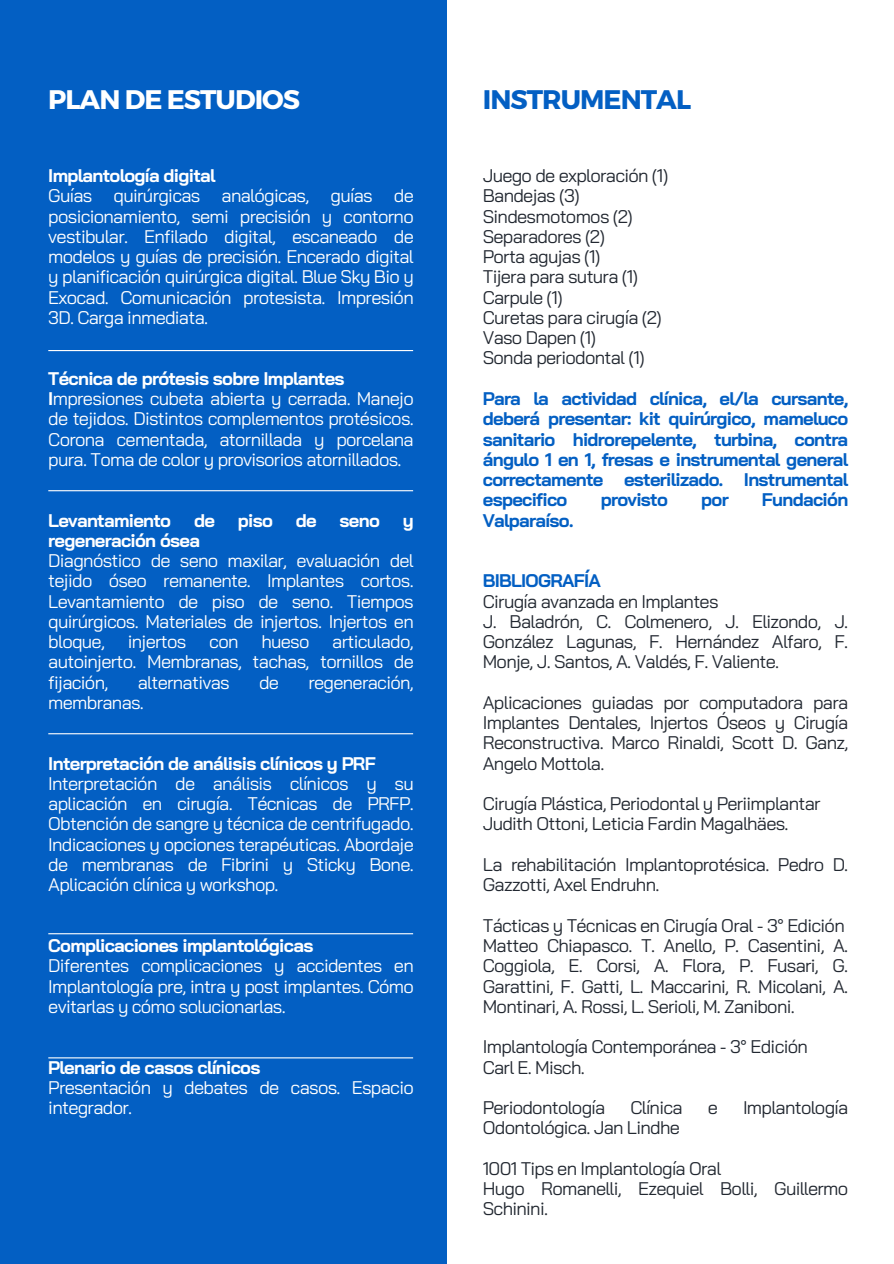
<style>
.page{position:relative;width:894px;height:1264px;background:#fff}
.page>*{position:absolute;margin:0;border:0;box-sizing:border-box;transform-origin:0 0}
.t1{font:700 26.85px "Montserrat";letter-spacing:-.035em;color:#fff}
.t2{font:700 26.85px "Montserrat";letter-spacing:-.035em;color:#035fc3}
.t3{font:18.3px/20.2px "Bai Jamjuree";letter-spacing:-.04em;color:#fff;text-align:justify}
.t4{font:18.3px/20.2px "Bai Jamjuree";letter-spacing:-.04em;color:#222831;text-align:justify}
.t5{font:700 18.3px/20.2px "Bai Jamjuree";letter-spacing:-.04em;color:#035fc3;text-align:justify}
.t6{font:700 18.3px "Bai Jamjuree";letter-spacing:-.04em;color:#fff}
.s1{font-weight:700}
</style>
<div class="page">
<div style="left:0;top:0;width:446px;height:1263px;background:#035fc3"></div>
<hr style="left:48px;top:350px;width:365px;height:1px;background:#fff">
<hr style="left:48px;top:490px;width:365px;height:1px;background:#fff">
<hr style="left:48px;top:733px;width:365px;height:1px;background:#fff">
<hr style="left:48px;top:933px;width:365px;height:1px;background:#fff">
<hr style="left:48px;top:1057px;width:365px;height:1px;background:#fff">
<p class="t1" style="left:48px;top:82px;width:253px">PLAN DE ESTUDIOS</p>
<p class="t6" style="left:48px;top:164px;width:169px">Implantología digital</p>
<p class="t3" style="left:48px;top:185px;width:367px">Guías quirúrgicas analógicas, guías de posicionamiento, semi precisión y contorno vestibular. Enfilado digital, escaneado de modelos y guías de precisión. Encerado digital y planificación quirúrgica digital. Blue Sky Bio y Exocad. Comunicación protesista. Impresión 3D. Carga inmediata.</p>
<p class="t6" style="left:48px;top:366px;width:298px">Técnica de prótesis sobre Implantes</p>
<p class="t3" style="left:48px;top:388px;width:367px"><span class="s1">I</span>mpresiones cubeta abierta y cerrada. Manejo de tejidos. Distintos complementos protésicos.<br>Corona cementada, atornillada y porcelana pura. Toma de color y provisorios atornillados.</p>
<p class="t6" style="left:48px;top:508px;width:124px">Levantamiento</p>
<p class="t6" style="left:194px;top:508px;width:22px">de</p>
<p class="t6" style="left:238px;top:508px;width:37px">piso</p>
<p class="t6" style="left:296px;top:508px;width:22px">de</p>
<p class="t6" style="left:339px;top:508px;width:42px">seno</p>
<p class="t6" style="left:403px;top:508px;width:12px">y</p>
<p class="t6" style="left:48px;top:528px;width:153px">regeneración ósea</p>
<p class="t3" style="left:48px;top:550px;width:367px">Diagnóstico de seno maxilar, evaluación del tejido óseo remanente. Implantes cortos.<br>Levantamiento de piso de seno. Tiempos quirúrgicos. Materiales de injertos. Injertos en bloque, injertos con hueso articulado, autoinjerto. Membranas, tachas, tornillos de fijación,</p>
<p class="t3" style="left:138px;top:671px;width:93px">alternativas</p>
<p class="t3" style="left:259px;top:671px;width:21px">de</p>
<p class="t3" style="left:308px;top:671px;width:107px">regeneración,</p>
<p class="t3" style="left:48px;top:692px;width:97px">membranas.</p>
<p class="t6" style="left:48px;top:751px;width:329px">Interpretación de análisis clínicos y PRF</p>
<p class="t3" style="left:48px;top:773px;width:367px">Interpretación de análisis clínicos y su aplicación en cirugía. Técnicas de PRFP.<br>Obtención de sangre y técnica de centrifugado.<br>Indicaciones y opciones terapéuticas. Abordaje de membranas de Fibrini y Sticky Bone.<br>Aplicación clínica y workshop.</p>
<p class="t6" style="left:48px;top:933px;width:266px">Complicaciones implantológicas</p>
<p class="t3" style="left:48px;top:955px;width:367px">Diferentes complicaciones y accidentes en Implantología pre, intra y post implantes. Cómo evitarlas y cómo solucionarlas.</p>
<p class="t6" style="left:48px;top:1055px;width:213px">Plenario de casos clínicos</p>
<p class="t3" style="left:48px;top:1076px;width:367px">Presentación y debates de casos. Espacio integrador.</p>
<p class="t2" style="left:482px;top:82px;width:210px">INSTRUMENTAL</p>
<h1 class="t4" style="left:482px;top:165px;width:187px">Juego de exploración (1)</h1>
<p class="t4" style="left:482px;top:185px;width:98px">Bandejas (3)</p>
<p class="t4" style="left:482px;top:206px;width:151px">Sindesmotomos (2)</p>
<p class="t4" style="left:482px;top:226px;width:124px">Separadores (2)</p>
<p class="t4" style="left:482px;top:246px;width:119px">Porta agujas (1)</p>
<p class="t4" style="left:482px;top:266px;width:157px">Tijera para sutura (1)</p>
<p class="t4" style="left:482px;top:287px;width:82px">Carpule (1)</p>
<p class="t4" style="left:482px;top:307px;width:180px">Curetas para cirugía (2)</p>
<p class="t4" style="left:482px;top:327px;width:115px">Vaso Dapen (1)</p>
<p class="t4" style="left:482px;top:347px;width:163px">Sonda periodontal (1)</p>
<p class="t5" style="left:482px;top:388px;width:367px">Para la actividad clínica, el/la cursante, deberá presentar: kit quirúrgico, mameluco sanitario hidrorepelente, turbina, contra ángulo 1 en 1, fresas e instrumental general correctamente esterilizado. Instrumental especifico</p>
<p class="t5" style="left:600px;top:489px;width:69px">provisto</p>
<p class="t5" style="left:701px;top:489px;width:29px">por</p>
<p class="t5" style="left:761px;top:489px;width:88px">Fundación</p>
<p class="t5" style="left:482px;top:509px;width:92px">Valparaíso.</p>
<p class="t5" style="left:482px;top:570px;width:120px">BIBLIOGRAFÍA</p>
<p class="t4" style="left:482px;top:590px;width:237px">Cirugía avanzada en Implantes</p>
<h1 class="t4" style="left:482px;top:611px;width:367px">J. Baladrón, C. Colmenero, J. Elizondo, J.<br>González Lagunas, F. Hernández Alfaro, F.<br>Monje, J. Santos, A. Valdés, F. Valiente.</h1>
<p class="t4" style="left:482px;top:692px;width:367px">Aplicaciones guiadas por computadora para Implantes Dentales, Injertos Óseos y Cirugía Reconstructiva. Marco Rinaldi, Scott D. Ganz, Angelo Mottola.</p>
<p class="t4" style="left:482px;top:793px;width:339px">Cirugía Plástica, Periodontal y Periimplantar</p>
<p class="t4" style="left:482px;top:813px;width:307px">Judith Ottoni, Leticia Fardin Magalhäes.</p>
<p class="t4" style="left:482px;top:854px;width:367px">La rehabilitación Implantoprotésica. Pedro D.<br>Gazzotti, Axel Endruhn.</p>
<p class="t4" style="left:482px;top:914px;width:363px">Tácticas y Técnicas en Cirugía Oral - 3° Edición</p>
<p class="t4" style="left:482px;top:935px;width:367px">Matteo Chiapasco. T. Anello, P. Casentini, A.<br>Coggiola, E. Corsi, A. Flora, P. Fusari, G.<br>Garattini, F. Gatti, L. Maccarini, R. Micolani, A.<br>Montinari, A. Rossi, L. Serioli, M. Zaniboni.</p>
<p class="t4" style="left:482px;top:1036px;width:326px">Implantología Contemporánea - 3° Edición</p>
<p class="t4" style="left:482px;top:1056px;width:103px">Carl E. Misch.</p>
<p class="t4" style="left:482px;top:1097px;width:124px">Periodontología</p>
<p class="t4" style="left:630px;top:1097px;width:54px">Clínica</p>
<p class="t4" style="left:707px;top:1097px;width:12px">e</p>
<p class="t4" style="left:742px;top:1097px;width:107px">Implantología</p>
<p class="t4" style="left:482px;top:1117px;width:199px">Odontológica. Jan Lindhe</p>
<p class="t4" style="left:482px;top:1157px;width:240px">1001 Tips en Implantología Oral</p>
<h2 class="t4" style="left:482px;top:1178px;width:367px">Hugo Romanelli, Ezequiel Bolli, Guillermo<br>Schinini.</h2>
</div>
